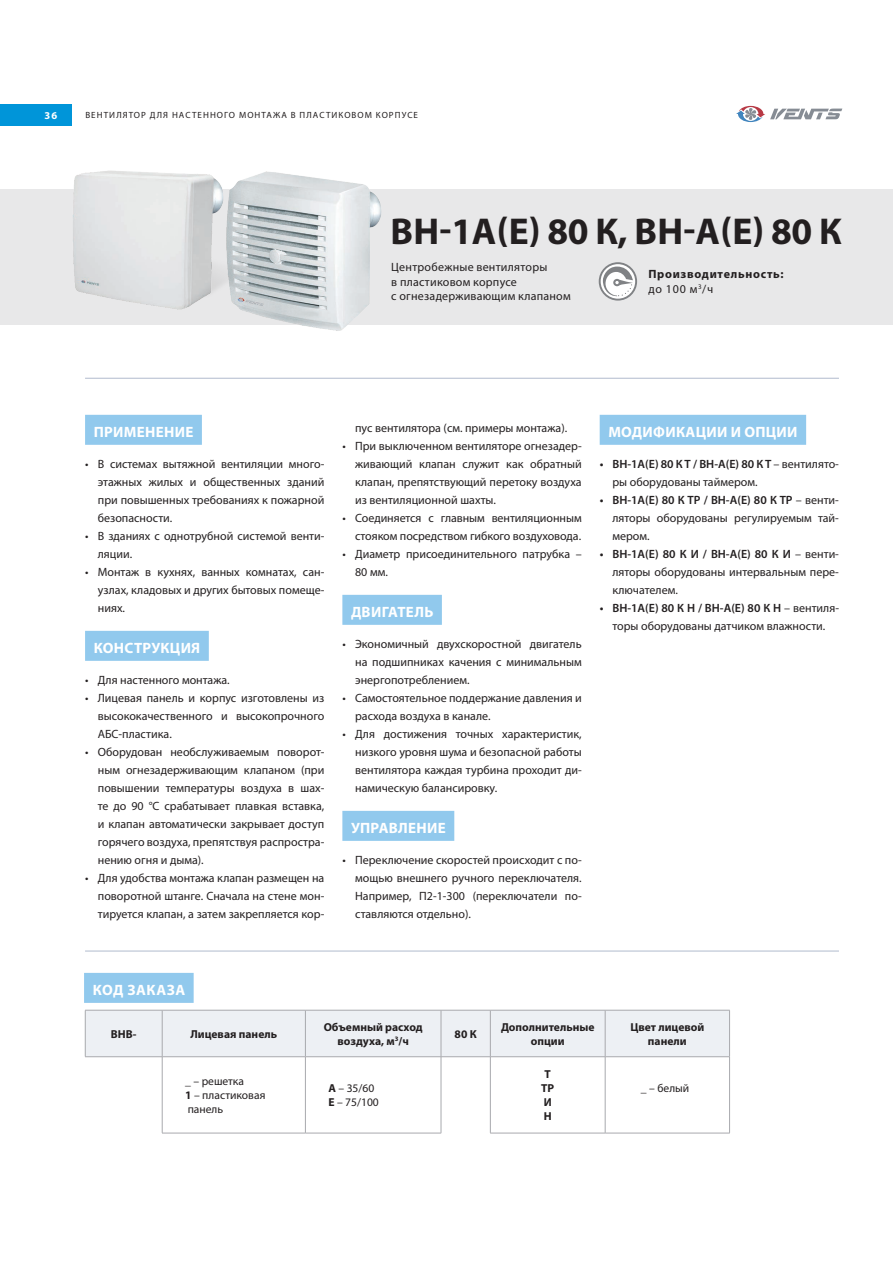
<style>
.page{position:relative;width:893px;height:1263px;background:#fff}
.page>*{position:absolute;margin:0;border:0;box-sizing:border-box;transform-origin:0 0}
.t1{font:700 37.5px "Myriad Pro";letter-spacing:-.005em;color:#231f20}
.t2{font:700 15px "Myriad Pro";letter-spacing:.02em;color:#fff}
.t3{font:12px/18px "Myriad Pro";color:#231f20;text-align:justify}
.t4{font:12px/14.4px "Myriad Pro";letter-spacing:.02em;color:#231f20}
.t5{font:700 12px/14.4px "Myriad Pro";letter-spacing:.06em;color:#231f20}
.t6{font:700 11.55px/13.8px "Myriad Pro";color:#231f20;text-align:center}
.t7{font:11.55px/13.8px "Myriad Pro";color:#231f20}
.t8{font:700 10.5px "Myriad Pro";color:#fff}
.t9{font:9px "Myriad Pro";letter-spacing:.12em;color:#231f20}
.s1{font-weight:400}
.s2{font-weight:600}
.s3{font-weight:700}
</style>
<div class="page">
<div style="left:0;top:104px;width:71px;height:21px;background:#0095d9"></div>
<svg style="left:736px;top:106px;width:106px;height:16px"></svg>
<div style="left:0;top:189px;width:893px;height:135px;background:#e8e8e9"></div>
<div style="left:85px;top:415px;width:117px;height:30px;background:#91c9ed"></div>
<div style="left:85px;top:631px;width:124px;height:30px;background:#91c9ed"></div>
<div style="left:342px;top:595px;width:100px;height:30px;background:#91c9ed"></div>
<div style="left:342px;top:811px;width:112px;height:30px;background:#91c9ed"></div>
<div style="left:600px;top:415px;width:206px;height:30px;background:#91c9ed"></div>
<div style="left:86px;top:1011px;width:643px;height:45px;background:#edf0f4"></div>
<hr style="left:85px;top:1010px;width:77px;height:1px;background:#a8a9ad">
<hr style="left:85px;top:1010px;width:1px;height:46px;background:#a8a9ad">
<hr style="left:162px;top:1010px;width:143px;height:1px;background:#a8a9ad">
<hr style="left:162px;top:1010px;width:1px;height:46px;background:#a8a9ad">
<hr style="left:305px;top:1010px;width:136px;height:1px;background:#a8a9ad">
<hr style="left:305px;top:1010px;width:1px;height:46px;background:#a8a9ad">
<hr style="left:441px;top:1010px;width:49px;height:1px;background:#a8a9ad">
<hr style="left:441px;top:1010px;width:1px;height:46px;background:#a8a9ad">
<hr style="left:490px;top:1010px;width:115px;height:1px;background:#a8a9ad">
<hr style="left:490px;top:1010px;width:1px;height:46px;background:#a8a9ad">
<hr style="left:605px;top:1010px;width:125px;height:1px;background:#a8a9ad">
<hr style="left:605px;top:1010px;width:1px;height:46px;background:#a8a9ad">
<hr style="left:729px;top:1010px;width:1px;height:46px;background:#a8a9ad">
<hr style="left:162px;top:1056px;width:143px;height:1px;background:#a8a9ad">
<hr style="left:305px;top:1056px;width:136px;height:1px;background:#a8a9ad">
<hr style="left:305px;top:1057px;width:1px;height:76px;background:#a8a9ad">
<hr style="left:490px;top:1056px;width:115px;height:1px;background:#a8a9ad">
<hr style="left:605px;top:1056px;width:125px;height:1px;background:#a8a9ad">
<hr style="left:605px;top:1057px;width:1px;height:76px;background:#a8a9ad">
<hr style="left:729px;top:1057px;width:1px;height:76px;background:#a8a9ad">
<hr style="left:162px;top:1133px;width:143px;height:1px;background:#a8a9ad">
<hr style="left:305px;top:1133px;width:136px;height:1px;background:#a8a9ad">
<hr style="left:490px;top:1133px;width:115px;height:1px;background:#a8a9ad">
<hr style="left:605px;top:1133px;width:125px;height:1px;background:#a8a9ad">
<hr style="left:85px;top:1056px;width:77px;height:1px;background:#a8a9ad">
<hr style="left:162px;top:1057px;width:1px;height:76px;background:#a8a9ad">
<hr style="left:441px;top:1056px;width:49px;height:1px;background:#a8a9ad">
<hr style="left:441px;top:1057px;width:1px;height:76px;background:#a8a9ad">
<hr style="left:490px;top:1057px;width:1px;height:76px;background:#a8a9ad">
<div style="left:84px;top:973px;width:110px;height:30px;background:#91c9ed"></div>
<hr style="left:85px;top:951px;width:754px;height:1px;background:#b1bbce">
<img style="left:285px;top:174px;width:105px;height:157px">
<img style="left:11px;top:170px;width:274px;height:155px">
<hr style="left:85px;top:378px;width:754px;height:1px;background:#b1bbce">
<svg style="left:600px;top:263px;width:36px;height:37px"></svg>
<div style="left:599px;top:262px;width:38px;height:39px;border:2px solid #808285;border-radius:50%"></div>
<svg style="left:603px;top:267px;width:30px;height:30px"></svg>
<p class="t8" style="left:45px;top:109px;width:14px">36</p>
<p class="t9" style="left:85px;top:110px;width:334px">ВЕНТИЛЯТОР ДЛЯ НАСТЕННОГО МОНТАЖА В ПЛАСТИКОВОМ КОРПУСЕ</p>
<h1 class="t1" style="left:391px;top:207px;width:453px">ВН-1А(Е) 80 К, ВН-А(Е) 80 К</h1>
<p class="t4" style="left:391px;top:260px;width:181px">Центробежные вентиляторы<br>в пластиковом корпусе<br>с огнезадерживающим клапаном</p>
<p class="t5" style="left:648px;top:267px;width:137px">Производительность: <span class="s1">до 100 м</span><sup>3</sup><span class="s1">/ч</span></p>
<p class="t2" style="left:94px;top:422px;width:101px">ПРИМЕНЕНИЕ</p>
<p class="t3" style="left:98px;top:455px;width:228px;text-indent:-13px">• В системах вытяжной вентиляции много&shy;этажных жилых и общественных зданий при повышенных требованиях к пожарной безопасности.</p>
<p class="t3" style="left:98px;top:527px;width:228px;text-indent:-13px">• В зданиях с однотрубной системой венти&shy;ляции.</p>
<p class="t3" style="left:98px;top:563px;width:228px;text-align:left;text-indent:-13px">• Монтаж в кухнях, ванных комнатах, сан-- узлах, кладовых и других бытовых помеще&shy;ниях.</p>
<p class="t2" style="left:94px;top:638px;width:108px">КОНСТРУКЦИЯ</p>
<p class="t3" style="left:85px;top:671px;width:146px">• Для настенного монтажа.</p>
<p class="t3" style="left:98px;top:689px;width:228px;text-indent:-13px">• Лицевая панель и корпус изготовлены из высококачественного и высокопрочного AБС-пластика.</p>
<p class="t3" style="left:98px;top:743px;width:228px;text-indent:-13px">• Оборудован необслуживаемым поворот&shy;ным огнезадерживающим клапаном (при повышении температуры воздуха в шах&shy;те до 90 °С срабатывает плавкая вставка, и клапан автоматически закрывает доступ горячего воздуха, препятствуя распростра&shy;нению огня и дыма).</p>
<p class="t3" style="left:98px;top:869px;width:228px;text-indent:-13px">• Для удобства монтажа клапан размещен на поворотной штанге. Сначала на стене мон&shy;тируется клапан, а затем закрепляется кор-</p>
<p class="t3" style="left:355px;top:419px;width:214px">пус вентилятора (см. примеры монтажа).</p>
<p class="t3" style="left:355px;top:437px;width:228px;text-indent:-13px">• При выключенном вентиляторе огнезадер&shy;живающий клапан служит как обратный клапан, препятствующий перетоку воздуха из вентиляционной шахты.</p>
<p class="t3" style="left:342px;top:509px;width:241px;text-align:right">• Соединяется с главным вентиляционным стояком посредством гибкого воздуховода.</p>
<p class="t3" style="left:355px;top:545px;width:228px;text-indent:-13px">• Диаметр присоединительного патрубка –<br>80 мм.</p>
<p class="t2" style="left:351px;top:602px;width:84px">ДВИГАТЕЛЬ</p>
<p class="t3" style="left:355px;top:635px;width:228px;text-indent:-13px">• Экономичный двухскоростной двигатель на подшипниках качения с минимальным энергопотреблением.</p>
<p class="t3" style="left:355px;top:689px;width:228px;text-indent:-13px">• Самостоятельное поддержание давления и расхода воздуха в канале.</p>
<p class="t3" style="left:355px;top:725px;width:228px;text-indent:-13px">• Для достижения точных характеристик, низкого уровня шума и безопасной работы вентилятора каждая турбина проходит ди&shy;намическую балансировку.</p>
<p class="t2" style="left:351px;top:818px;width:96px">УПРАВЛЕНИЕ</p>
<p class="t3" style="left:355px;top:851px;width:228px;text-indent:-13px">• Переключение скоростей происходит с по&shy;мощью внешнего ручного переключателя.<br>Например, П2-1-300 (переключатели по&shy;ставляются отдельно).</p>
<p class="t2" style="left:608px;top:422px;width:191px">МОДИФИКАЦИИ И ОПЦИИ</p>
<p class="t3" style="left:612px;top:455px;width:228px;text-indent:-13px"><span class="s2">• ВН-1А(Е) 80 К T / ВН-А(Е) 80 К T</span> – вентилято&shy;ры оборудованы таймером.</p>
<p class="t3" style="left:612px;top:491px;width:228px;text-indent:-13px"><span class="s2">• ВН-1А(Е) 80 К TР / ВН-А(Е) 80 К TР</span> – венти&shy;ляторы оборудованы регулируемым тай&shy;мером.</p>
<p class="t3" style="left:612px;top:545px;width:228px;text-indent:-13px"><span class="s2">• ВН-1А(Е) 80 К И / ВН-А(Е) 80 К И</span> – венти&shy;ляторы оборудованы интервальным пере&shy;ключателем.</p>
<p class="t3" style="left:600px;top:599px;width:241px;text-align:center"><span class="s2">• ВН-1А(Е) 80 К Н / ВН-А(Е) 80 К Н</span> – вентиля&shy;торы оборудованы датчиком влажности.</p>
<p class="t2" style="left:93px;top:980px;width:94px">КОД ЗАКАЗА</p>
<p class="t6" style="left:111px;top:1027px;width:27px">ВНВ-</p>
<p class="t6" style="left:190px;top:1027px;width:88px">Лицевая панель</p>
<p class="t6" style="left:324px;top:1020px;width:101px">Объемный расход воздуха, м<sup>3</sup>/ч</p>
<p class="t6" style="left:455px;top:1027px;width:24px">80 К</p>
<p class="t6" style="left:501px;top:1020px;width:95px">Дополнительные опции</p>
<p class="t6" style="left:630px;top:1020px;width:76px">Цвет лицевой панели</p>
<p class="t7" style="left:185px;top:1074px;width:82px"><span class="s3">_</span> – решетка<br><span class="s3">1</span> – пластиковая панель</p>
<p class="t7" style="left:328px;top:1081px;width:52px"><span class="s3">А</span> – 35/60<br><span class="s3">Е</span> – 75/100</p>
<p class="t6" style="left:541px;top:1067px;width:15px;text-align:left">Т<br>ТР<br>И<br>Н</p>
<p class="t7" style="left:641px;top:1081px;width:50px"><span class="s3">_</span> – белый</p>
</div>
